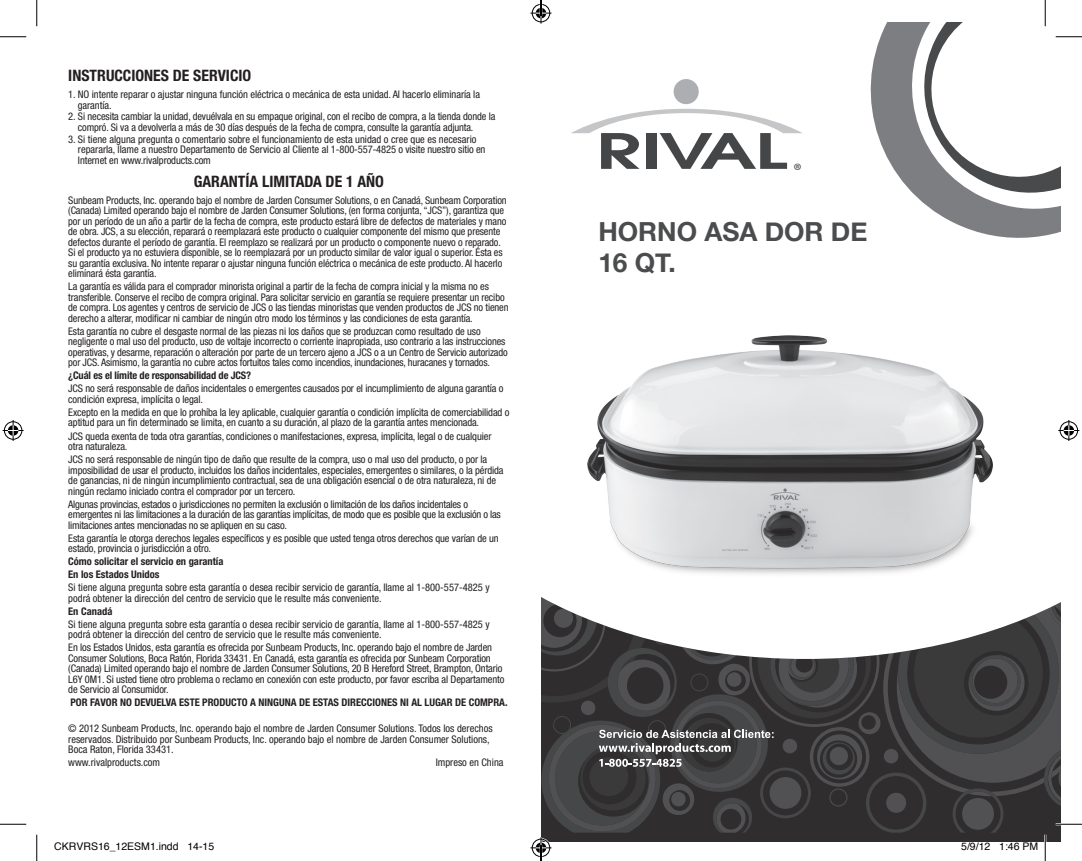
<style>
.page{position:relative;width:1082px;height:861px;background:#fff}
.page>*{position:absolute;margin:0;border:0;box-sizing:border-box;transform-origin:0 0}
.t1{font:700 26.25px/31.5px "Helvetica Neue";color:#4b4c4d}
.t2{font:19.6px "Myriad Pro";color:#454647}
.t3{font:700 condensed 15.75px "Helvetica Neue";color:#231f20}
.t4{font:condensed 10.5px/10.5px "Helvetica Neue";letter-spacing:-.01em;color:#231f20}
.t5{font:700 condensed 10.5px "Helvetica Neue";color:#231f20}
.t6{font:10.5px "Helvetica";color:#000}
</style>
<div class="page">
<div style="left:673px;top:79px;width:25px;height:25px;background:#adaeb2;border-radius:50%"></div>
<svg style="left:571px;top:109px;width:231px;height:60px"></svg>
<svg style="left:870px;top:23px;width:190px;height:215px;fill:#7c7e81"></svg>
<svg style="left:0;top:36px;width:26px;height:1px"></svg>
<svg style="left:0;top:824px;width:26px;height:1px"></svg>
<svg style="left:36px;top:0;width:1px;height:26px"></svg>
<svg style="left:36px;top:835px;width:1px;height:26px"></svg>
<svg style="left:909px;top:0;width:172px;height:202px"></svg>
<svg style="left:3px;top:420px;width:21px;height:21px"></svg>
<svg style="left:530px;top:0;width:21px;height:24px"></svg>
<svg style="left:530px;top:335px;width:551px;height:526px"></svg>
<p class="t3" style="left:68px;top:66px;width:184px">INSTRUCCIONES DE SERVICIO</p>
<p class="t4" style="left:78px;top:89px;width:403px;text-indent:-10px">1. NO intente reparar o ajustar ninguna función eléctrica o mecánica de esta unidad. Al hacerlo eliminaría la garantía.</p>
<p class="t4" style="left:78px;top:111px;width:419px;text-indent:-10px">2. Si necesita cambiar la unidad, devuélvala en su empaque original, con el recibo de compra, a la tienda donde la compró. Si va a devolverla a más de 30 días después de la fecha de compra, consulte la garantía adjunta.</p>
<p class="t4" style="left:78px;top:134px;width:409px;text-indent:-10px">3. Si tiene alguna pregunta o comentario sobre el funcionamiento de esta unidad o cree que es necesario repararla, llame a nuestro Departamento de Servicio al Cliente al 1-800-557-4825 o visite nuestro sitio en<br>Internet en www.rivalproducts.com</p>
<p class="t3" style="left:194px;top:172px;width:192px">GARANTÍA LIMITADA DE 1 AÑO</p>
<p class="t4" style="left:68px;top:195px;width:440px">Sunbeam Products, Inc. operando bajo el nombre de Jarden Consumer Solutions, o en Canadá, Sunbeam Corporation (Canada) Limited operando bajo el nombre de Jarden Consumer Solutions, (en forma conjunta, “JCS”), garantiza que por un período de un año a partir de la fecha de compra, este producto estará libre de defectos de materiales y mano de obra. JCS, a su elección, reparará o reemplazará este producto o cualquier componente del mismo que presente defectos durante el período de garantía. El reemplazo se realizará por un producto o componente nuevo o reparado.<br>Si el producto ya no estuviera disponible, se lo reemplazará por un producto similar de valor igual o superior. Ésta es su garantía exclusiva. No intente reparar o ajustar ninguna función eléctrica o mecánica de este producto. Al hacerlo elimínará ésta garantía.</p>
<p class="t4" style="left:68px;top:281px;width:442px">La garantía es válida para el comprador minorista original a partir de la fecha de compra inicial y la misma no es transferible. Conserve el recibo de compra original. Para solicitar servicio en garantía se requiere presentar un recibo de compra. Los agentes y centros de servicio de JCS o las tiendas minoristas que venden productos de JCS no tienen derecho a alterar, modificar ni cambiar de ningún otro modo los términos y las condiciones de esta garantía.</p>
<p class="t4" style="left:68px;top:326px;width:441px">Esta garantía no cubre el desgaste normal de las piezas ni los daños que se produzcan como resultado de uso negligente o mal uso del producto, uso de voltaje incorrecto o corriente inapropiada, uso contrario a las instrucciones operativas, y desarme, reparación o alteración por parte de un tercero ajeno a JCS o a un Centro de Servicio autorizado por JCS. Asimismo, la garantía no cubre actos fortuitos tales como incendios, inundaciones, huracanes y tornados.</p>
<p class="t5" style="left:68px;top:369px;width:184px">¿Cuál es el límite de responsabilidad de JCS?</p>
<p class="t4" style="left:68px;top:383px;width:437px">JCS no será responsable de daños incidentales o emergentes causados por el incumplimiento de alguna garantía o condición expresa, implícita o legal.</p>
<p class="t4" style="left:68px;top:407px;width:443px">Excepto en la medida en que lo prohíba la ley aplicable, cualquier garantía o condición implícita de comerciabilidad o aptitud para un fin determinado se limita, en cuanto a su duración, al plazo de la garantía antes mencionada.</p>
<p class="t4" style="left:68px;top:430px;width:424px">JCS queda exenta de toda otra garantías, condiciones o manifestaciones, expresa, implícita, legal o de cualquier otra naturaleza.</p>
<p class="t4" style="left:68px;top:454px;width:437px">JCS no será responsable de ningún tipo de daño que resulte de la compra, uso o mal uso del producto, o por la imposibilidad de usar el producto, incluidos los daños incidentales, especiales, emergentes o similares, o la pérdida de ganancias, ni de ningún incumplimiento contractual, sea de una obligación esencial o de otra naturaleza, ni de ningún reclamo iniciado contra el comprador por un tercero.</p>
<p class="t4" style="left:68px;top:499px;width:434px">Algunas provincias, estados o jurisdicciones no permiten la exclusión o limitación de los daños incidentales o emergentes ni las limitaciones a la duración de las garantías implícitas, de modo que es posible que la exclusión o las limitaciones antes mencionadas no se apliquen en su caso.</p>
<p class="t4" style="left:68px;top:533px;width:432px">Esta garantía le otorga derechos legales específicos y es posible que usted tenga otros derechos que varían de un estado, provincia o jurisdicción a otro.</p>
<p class="t5" style="left:68px;top:555px;width:157px">Cómo solicitar el servicio en garantía</p>
<p class="t5" style="left:68px;top:568px;width:93px">En los Estados Unidos</p>
<p class="t4" style="left:68px;top:582px;width:423px">Si tiene alguna pregunta sobre esta garantía o desea recibir servicio de garantía, llame al 1-800-557-4825 y podrá obtener la dirección del centro de servicio que le resulte más conveniente.</p>
<p class="t5" style="left:68px;top:605px;width:46px">En Canadá</p>
<p class="t4" style="left:68px;top:619px;width:423px">Si tiene alguna pregunta sobre esta garantía o desea recibir servicio de garantía, llame al 1-800-557-4825 y podrá obtener la dirección del centro de servicio que le resulte más conveniente.</p>
<p class="t4" style="left:68px;top:642px;width:438px">En los Estados Unidos, esta garantía es ofrecida por Sunbeam Products, Inc. operando bajo el nombre de Jarden Consumer Solutions, Boca Ratón, Florida 33431. En Canadá, esta garantía es ofrecida por Sunbeam Corporation (Canada) Limited operando bajo el nombre de Jarden Consumer Solutions, 20 B Hereford Street, Brampton, Ontario L6Y 0M1. Si usted tiene otro problema o reclamo en conexión con este producto, por favor escriba al Departamento de Servicio al Consumidor.</p>
<p class="t5" style="left:70px;top:696px;width:438px">POR FAVOR NO DEVUELVA ESTE PRODUCTO A NINGUNA DE ESTAS DIRECCIONES NI AL LUGAR DE COMPRA.</p>
<p class="t4" style="left:68px;top:723px;width:426px">© 2012 Sunbeam Products, Inc. operando bajo el nombre de Jarden Consumer Solutions. Todos los derechos reservados. Distribuido por Sunbeam Products, Inc. operando bajo el nombre de Jarden Consumer Solutions,<br>Boca Raton, Florida 33431.</p>
<p class="t4" style="left:68px;top:757px;width:93px">www.rivalproducts.com</p>
<p class="t4" style="left:435px;top:757px;width:69px">Impreso en China</p>
<p class="t2" style="left:793px;top:158px;width:10px">®</p>
<p class="t1" style="left:598px;top:215px;width:270px">HORNO ASA DOR DE<br>16 QT.</p>
<p class="t6" style="left:54px;top:839px;width:161px">CKRVRS16_12ESM1.indd 14-15</p>
<p class="t6" style="left:961px;top:839px;width:79px">5/9/12 1:46 PM</p>
</div>
